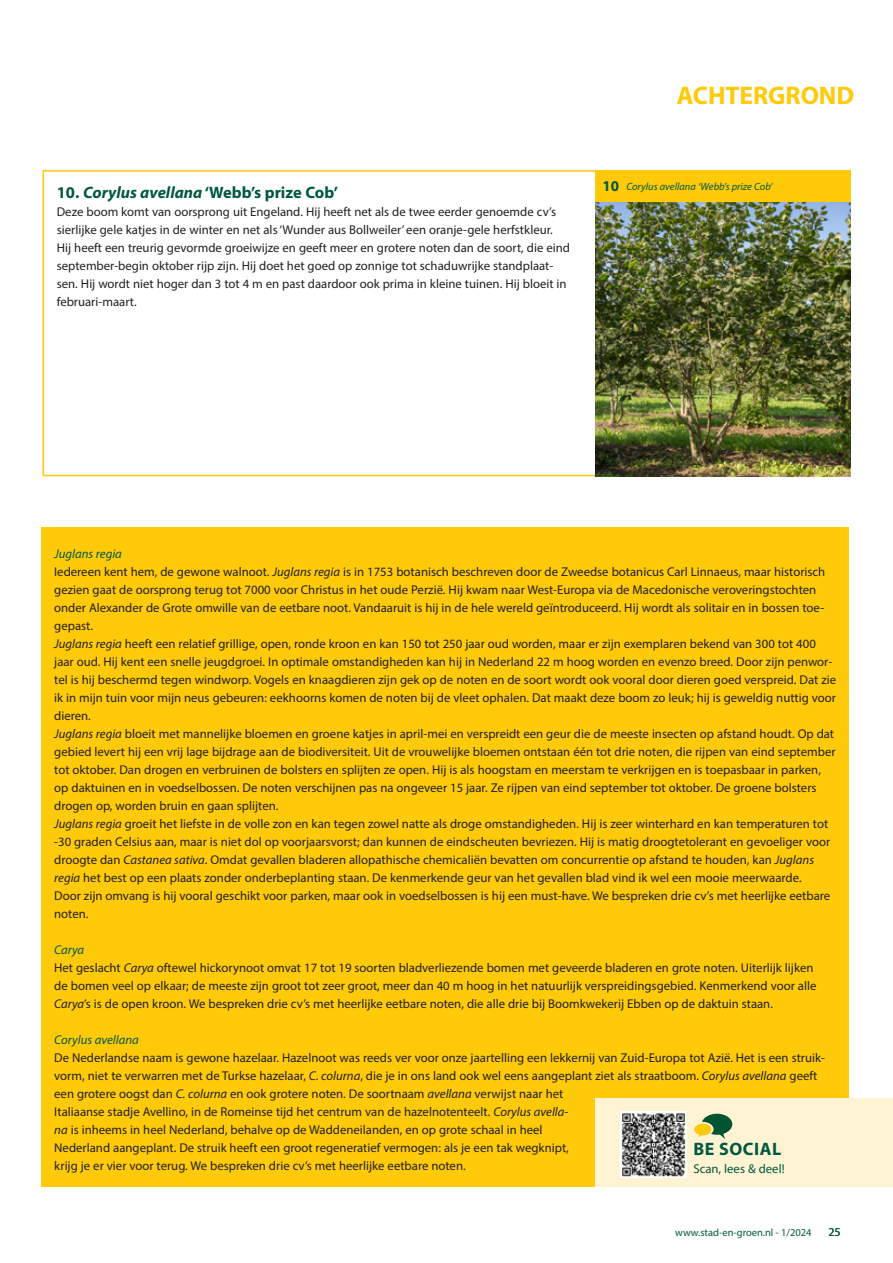
<style>
.page{position:relative;width:893px;height:1263px;background:#fff}
.page>*{position:absolute;margin:0;border:0;box-sizing:border-box;transform-origin:0 0}
.t1{font:700 25.5px "Myriad Pro";color:#feca0a}
.t2{font:700 18px "Myriad Pro";letter-spacing:.03em;color:#005840}
.t3{font:700 16.5px "Myriad Pro";color:#005840}
.t4{font:12.75px/18px "Myriad Pro";color:#231f20}
.t5{font:italic 12.75px "Myriad Pro";color:#005840}
.t6{font:12.75px "Myriad Pro";color:#005840}
.t7{font:12px "Myriad Pro";color:#005840}
.t8{font:italic 10.5px "Myriad Pro";color:#005840}
.t9{font:10.5px "Myriad Pro";color:#005840}
.s1{font-style:italic}
.s2{font-weight:700;font-style:normal;font-size:15px}
.s3{font-style:italic;color:#005840}
</style>
<div class="page">
<div style="left:41px;top:527px;width:808px;height:659px;background:#feca0a"></div>
<div style="left:595px;top:1098px;width:298px;height:89px;background:#fef3d2"></div>
<img style="left:621px;top:1111px;width:65px;height:66px">
<svg style="left:694px;top:1114px;width:38px;height:25px"></svg>
<img style="left:595px;top:201px;width:255px;height:275px">
<div style="left:595px;top:170px;width:31px;height:31px;background:#feca0a"></div>
<div style="left:626px;top:170px;width:224px;height:31px;background:#feca0a"></div>
<p class="t3" style="left:57px;top:182px;width:283px">10. <span class="s1">Corylus avellana</span> ‘Webb’s prize Cob’</p>
<p class="t4" style="left:57px;top:203px;width:515px">Deze boom komt van oorsprong uit Engeland. Hij heeft net als de twee eerder genoemde cv’s sierlijke gele katjes in de winter en net als ‘Wunder aus Bollweiler’ een oranje-gele herfstkleur.<br>Hij heeft een treurig gevormde groeiwijze en geeft meer en grotere noten dan de soort, die eind september-begin oktober rijp zijn. Hij doet het goed op zonnige tot schaduwrijke standplaat&shy;sen. Hij wordt niet hoger dan 3 tot 4 m en past daardoor ook prima in kleine tuinen. Hij bloeit in februari-maart.</p>
<h1 class="t1" style="left:677px;top:79px;width:179px">ACHTERGROND</h1>
<p class="t8" style="left:602px;top:180px;width:171px"><span class="s2">10</span> Corylus avellana ‘Webb’s prize Cob’</p>
<p class="t4" style="left:54px;top:545px;width:783px"><span class="s3">Juglans regia<br></span>Iedereen kent hem, de gewone walnoot. <span class="s1">Juglans regia</span> is in 1753 botanisch beschreven door de Zweedse botanicus Carl Linnaeus, maar historisch gezien gaat de oorsprong terug tot 7000 voor Christus in het oude Perzië. Hij kwam naar West-Europa via de Macedonische veroveringstochten onder Alexander de Grote omwille van de eetbare noot. Vandaaruit is hij in de hele wereld geïntroduceerd. Hij wordt als solitair en in bossen toe&shy;gepast.<br><span class="s1">Juglans regia</span> heeft een relatief grillige, open, ronde kroon en kan 150 tot 250 jaar oud worden, maar er zijn exemplaren bekend van 300 tot 400 jaar oud. Hij kent een snelle jeugdgroei. In optimale omstandigheden kan hij in Nederland 22 m hoog worden en evenzo breed. Door zijn penwor&shy;tel is hij beschermd tegen windworp. Vogels en knaagdieren zijn gek op de noten en de soort wordt ook vooral door dieren goed verspreid. Dat zie ik in mijn tuin voor mijn neus gebeuren: eekhoorns komen de noten bij de vleet ophalen. Dat maakt deze boom zo leuk; hij is geweldig nuttig voor dieren.<br><span class="s1">Juglans regia</span> bloeit met mannelijke bloemen en groene katjes in april-mei en verspreidt een geur die de meeste insecten op afstand houdt. Op dat gebied levert hij een vrij lage bijdrage aan de biodiversiteit. Uit de vrouwelijke bloemen ontstaan één tot drie noten, die rijpen van eind september tot oktober. Dan drogen en verbruinen de bolsters en splijten ze open. Hij is als hoogstam en meerstam te verkrijgen en is toepasbaar in parken, op daktuinen en in voedselbossen. De noten verschijnen pas na ongeveer 15 jaar. Ze rijpen van eind september tot oktober. De groene bolsters drogen op, worden bruin en gaan splijten.<br><span class="s1">Juglans regia</span> groeit het liefste in de volle zon en kan tegen zowel natte als droge omstandigheden. Hij is zeer winterhard en kan temperaturen tot -30 graden Celsius aan, maar is niet dol op voorjaarsvorst; dan kunnen de eindscheuten bevriezen. Hij is matig droogtetolerant en gevoeliger voor droogte dan <span class="s1">Castanea sativa</span>. Omdat gevallen bladeren allopathische chemicaliën bevatten om concurrentie op afstand te houden, kan <span class="s1">Juglans regia</span> het best op een plaats zonder onderbeplanting staan. De kenmerkende geur van het gevallen blad vind ik wel een mooie meerwaarde.<br>Door zijn omvang is hij vooral geschikt voor parken, maar ook in voedselbossen is hij een must-have. We bespreken drie cv’s met heerlijke eetbare noten.</p>
<p class="t4" style="left:54px;top:941px;width:764px"><span class="s3">Carya<br></span>Het geslacht <span class="s1">Carya</span> oftewel hickorynoot omvat 17 tot 19 soorten bladverliezende bomen met geveerde bladeren en grote noten. Uiterlijk lijken de bomen veel op elkaar; de meeste zijn groot tot zeer groot, meer dan 40 m hoog in het natuurlijk verspreidingsgebied. Kenmerkend voor alle <span class="s1">Carya</span>’s is de open kroon. We bespreken drie cv’s met heerlijke eetbare noten, die alle drie bij Boomkwekerij Ebben op de daktuin staan.</p>
<p class="t5" style="left:54px;top:1032px;width:86px">Corylus avellana</p>
<p class="t4" style="left:54px;top:1049px;width:772px">De Nederlandse naam is gewone hazelaar. Hazelnoot was reeds ver voor onze jaartelling een lekkernij van Zuid-Europa tot Azië. Het is een struik&shy;vorm, niet te verwarren met de Turkse hazelaar, <span class="s1">C. colurna</span>, die je in ons land ook wel eens aangeplant ziet als straatboom. <span class="s1">Corylus avellana</span> geeft een grotere oogst dan <span class="s1">C. colurna</span> en ook grotere noten. De soortnaam <span class="s1">avellana</span> verwijst naar het<br>Italiaanse stadje Avellino, in de Romeinse tijd het centrum van de hazelnotenteelt. <span class="s1">Corylus avella-<br>na</span> is inheems in heel Nederland, behalve op de Waddeneilanden, en op grote schaal in heel<br>Nederland aangeplant. De struik heeft een groot regeneratief vermogen: als je een tak wegknipt,<br>krijg je er vier voor terug. We bespreken drie cv’s met heerlijke eetbare noten.</p>
<h2 class="t2" style="left:693px;top:1137px;width:89px">BE SOCIAL</h2>
<p class="t6" style="left:693px;top:1161px;width:93px">Scan, lees &amp; deel!</p>
<p class="t9" style="left:675px;top:1226px;width:138px">www.stad-en-groen.nl - 1/2024</p>
<p class="t7" style="left:828px;top:1224px;width:14px">25</p>
</div>
